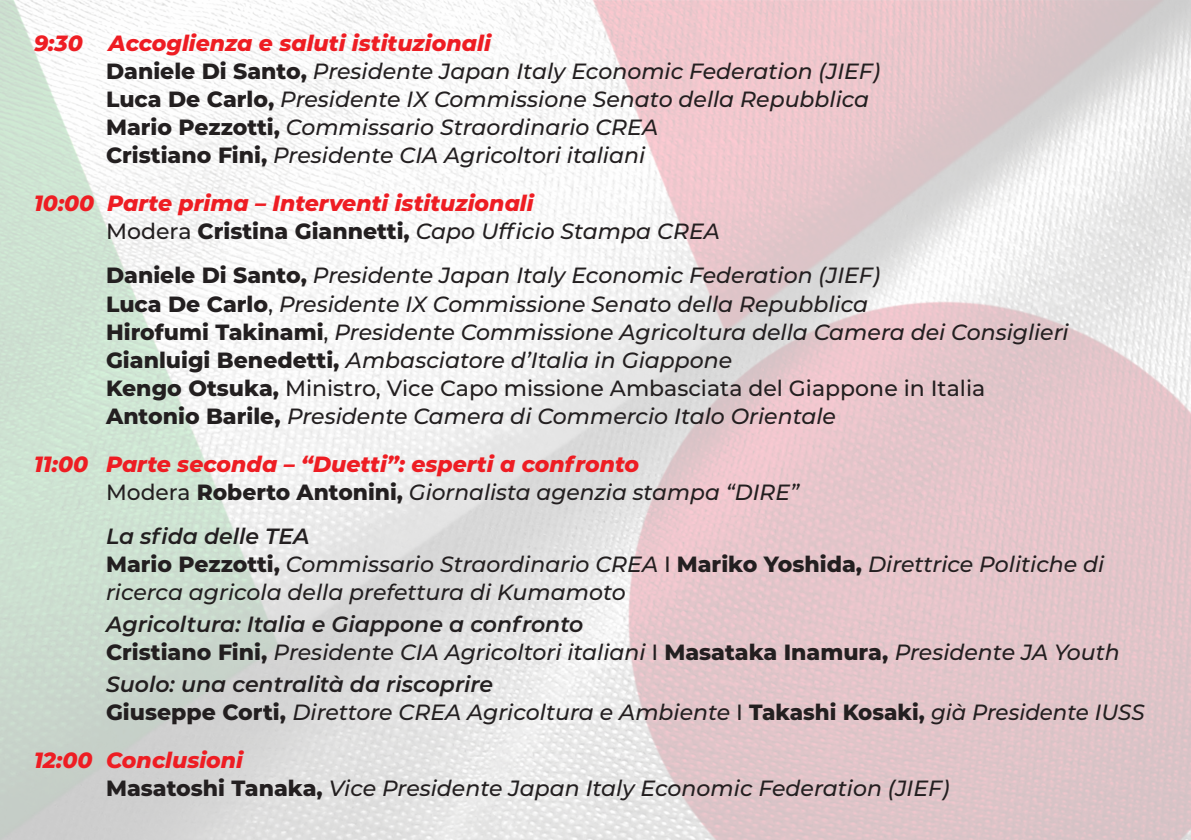
<style>
.page{position:relative;width:1191px;height:840px;background:#fff}
.page>*{position:absolute;margin:0;border:0;box-sizing:border-box;transform-origin:0 0}
._10_16_Reg_Right{font:italic 500 22px "Montserrat";color:#231f20}
._10_16_Reg_Right-2{font:italic 800 22px "Montserrat";color:#ee1d23}
._10_16_Reg_Right-3{font:italic 600 22px "Montserrat";color:#231f20}
._10_16_Reg_Right-4{font:500 22px "Montserrat";color:#231f20}
.s1{font-weight:800;font-style:normal}
.s2{font-style:normal}
.s3{font-weight:800}
</style>
<div class="page">
<img style="left:0;top:0;width:1191px;height:839px">
<p class="_10_16_Reg_Right-2" style="left:34px;top:27px;width:458px">9:30 Accoglienza e saluti istituzionali</p>
<p class="_10_16_Reg_Right" style="left:106px;top:56px;width:775px"><span class="s1">Daniele Di Santo,</span> Presidente Japan Italy Economic Federation (JIEF)</p>
<p class="_10_16_Reg_Right" style="left:106px;top:84px;width:764px"><span class="s1">Luca De Carlo,</span> Presidente IX Commissione Senato della Repubblica</p>
<p class="_10_16_Reg_Right" style="left:106px;top:112px;width:553px"><span class="s1">Mario Pezzotti,</span> Commissario Straordinario CREA</p>
<p class="_10_16_Reg_Right" style="left:106px;top:140px;width:540px"><span class="s1">Cristiano Fini,</span> Presidente CIA Agricoltori italiani</p>
<p class="_10_16_Reg_Right-2" style="left:34px;top:187px;width:501px">10:00 Parte prima – Interventi istituzionali</p>
<p class="_10_16_Reg_Right" style="left:106px;top:216px;width:615px"><span class="s2">Modera</span> <span class="s1">Cristina Giannetti,</span> Capo Ufficio Stampa CREA</p>
<p class="_10_16_Reg_Right" style="left:106px;top:260px;width:775px"><span class="s1">Daniele Di Santo,</span> Presidente Japan Italy Economic Federation (JIEF)</p>
<p class="_10_16_Reg_Right" style="left:106px;top:288px;width:763px"><span class="s1">Luca De Carlo</span><span class="s2">,</span> Presidente IX Commissione Senato della Repubblica</p>
<p class="_10_16_Reg_Right" style="left:106px;top:316px;width:964px"><span class="s1">Hirofumi Takinami</span><span class="s2">,</span> Presidente Commissione Agricoltura della Camera dei Consiglieri</p>
<p class="_10_16_Reg_Right" style="left:106px;top:344px;width:628px"><span class="s1">Gianluigi Benedetti,</span> Ambasciatore d’Italia in Giappone</p>
<p class="_10_16_Reg_Right-4" style="left:106px;top:372px;width:880px"><span class="s3">Kengo Otsuka,</span> Ministro, Vice Capo missione Ambasciata del Giappone in Italia</p>
<p class="_10_16_Reg_Right" style="left:106px;top:400px;width:731px"><span class="s1">Antonio Barile,</span> Presidente Camera di Commercio Italo Orientale</p>
<p class="_10_16_Reg_Right-2" style="left:34px;top:447px;width:606px">11:00 Parte seconda – “Duetti”: esperti a confronto</p>
<p class="_10_16_Reg_Right" style="left:106px;top:476px;width:694px"><span class="s2">Modera</span> <span class="s1">Roberto Antonini,</span> Giornalista agenzia stampa “DIRE”</p>
<p class="_10_16_Reg_Right-3" style="left:106px;top:520px;width:205px">La sfida delle TEA</p>
<p class="_10_16_Reg_Right" style="left:106px;top:548px;width:999px"><span class="s1">Mario Pezzotti,</span> Commissario Straordinario CREA <span class="s2">I</span> <span class="s1">Mariko Yoshida,</span> Direttrice Politiche di</p>
<p class="_10_16_Reg_Right" style="left:106px;top:576px;width:521px">ricerca agricola della prefettura di Kumamoto</p>
<p class="_10_16_Reg_Right-3" style="left:106px;top:608px;width:479px">Agricoltura: Italia e Giappone a confronto</p>
<p class="_10_16_Reg_Right" style="left:106px;top:636px;width:1015px"><span class="s1">Cristiano Fini,</span> Presidente CIA Agricoltori italiani <span class="s2">I</span> <span class="s1">Masataka Inamura,</span> Presidente JA Youth</p>
<p class="_10_16_Reg_Right-3" style="left:106px;top:668px;width:388px">Suolo: una centralità da riscoprire</p>
<p class="_10_16_Reg_Right" style="left:106px;top:696px;width:1040px"><span class="s1">Giuseppe Corti,</span> Direttore CREA Agricoltura e Ambiente <span class="s2">I</span> <span class="s1">Takashi Kosaki,</span> già Presidente IUSS</p>
<p class="_10_16_Reg_Right-2" style="left:34px;top:743px;width:210px">12:00 Conclusioni</p>
<p class="_10_16_Reg_Right" style="left:106px;top:772px;width:845px"><span class="s1">Masatoshi Tanaka,</span> Vice Presidente Japan Italy Economic Federation (JIEF)</p>
</div>
